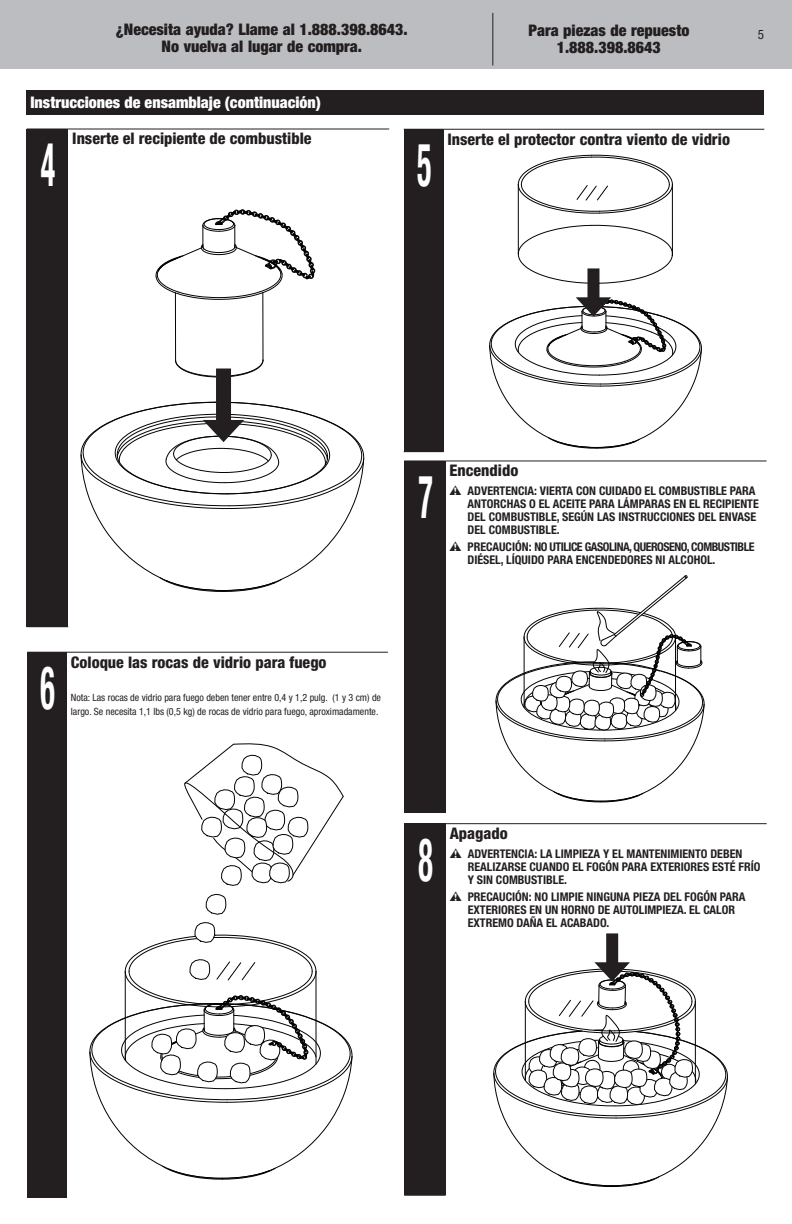
<style>
.page{position:relative;width:792px;height:1224px;background:#fff}
.page>*{position:absolute;margin:0;border:0;box-sizing:border-box;transform-origin:0 0}
.t1{font:700 condensed 60px "Helvetica Neue LT Std";color:#fff;scale:.5 1}
.t2{font:800 condensed 16px "Helvetica Neue LT Std";color:#231f20}
.t3{font:900 condensed 16px/17px "Helvetica Neue LT Std";color:#231f20;text-align:center}
.t4{font:900 condensed 16px "Helvetica Neue LT Std";color:#fff}
.t5{font:condensed 13px "Helvetica Neue LT Std";color:#231f20}
.t6{font:700 condensed 12px/13px "Helvetica Neue LT Std";color:#231f20}
.t7{font:condensed 10px/14px "Helvetica Neue LT Std";color:#231f20}
.s1{font-family:"Warnings";font-weight:400;font-stretch:normal}
</style>
<div class="page">
<div style="left:1px;top:0;width:791px;height:69px;background:#bcbdc0"></div>
<hr style="left:493px;top:13px;width:1px;height:53px;background:#231f20">
<div style="left:27px;top:129px;width:41px;height:498px;background:#231f20"></div>
<hr style="left:68px;top:129px;width:321px;height:1px;background:#231f20">
<hr style="left:175px;top:293px;width:1px;height:67px;background:#030303">
<hr style="left:263px;top:293px;width:1px;height:67px;background:#030303">
<svg style="left:175px;top:360px;width:88px;height:17px"></svg>
<svg style="left:156px;top:209px;width:159px;height:91px"></svg>
<div style="left:26px;top:90px;width:738px;height:25px;background:#231f20"></div>
<div style="left:404px;top:461px;width:42px;height:351px;background:#231f20"></div>
<hr style="left:404px;top:812px;width:42px;height:1px;background:#231f20">
<hr style="left:446px;top:461px;width:321px;height:1px;background:#231f20">
<svg style="left:496px;top:575px;width:208px;height:227px"></svg>
<div style="left:404px;top:129px;width:39px;height:323px;background:#231f20"></div>
<hr style="left:443px;top:129px;width:321px;height:1px;background:#231f20">
<hr style="left:518px;top:185px;width:1px;height:69px;background:#030303">
<hr style="left:672px;top:185px;width:1px;height:69px;background:#030303">
<svg style="left:518px;top:225px;width:155px;height:59px"></svg>
<svg style="left:518px;top:155px;width:155px;height:59px"></svg>
<div style="left:27px;top:652px;width:40px;height:545px;background:#231f20"></div>
<hr style="left:27px;top:1197px;width:40px;height:1px;background:#231f20">
<hr style="left:67px;top:652px;width:321px;height:1px;background:#231f20">
<svg style="left:184px;top:743px;width:160px;height:172px"></svg>
<svg style="left:89px;top:922px;width:264px;height:258px"></svg>
<div style="left:216px;top:369px;width:15px;height:59px;background:#231f20"></div>
<svg style="left:81px;top:402px;width:283px;height:190px"></svg>
<div style="left:587px;top:268px;width:12px;height:37px;background:#231f20"></div>
<svg style="left:489px;top:297px;width:213px;height:151px"></svg>
<div style="left:404px;top:824px;width:42px;height:371px;background:#231f20"></div>
<hr style="left:404px;top:1195px;width:42px;height:1px;background:#231f20">
<hr style="left:404px;top:823px;width:42px;height:1px;background:#231f20">
<hr style="left:446px;top:823px;width:321px;height:1px;background:#231f20">
<div style="left:606px;top:933px;width:12px;height:37px;background:#231f20"></div>
<svg style="left:494px;top:962px;width:234px;height:225px"></svg>
<h2 class="t3" style="left:116px;top:21px;width:293px">¿Necesita ayuda? Llame al 1.888.398.8643.<br>No vuelva al lugar de compra.</h2>
<h2 class="t3" style="left:528px;top:22px;width:163px">Para piezas de repuesto<br>1.888.398.8643</h2>
<h2 class="t4" style="left:30px;top:93px;width:292px">Instrucciones de ensamblaje (continuación)</h2>
<h1 class="t1" style="left:41px;top:128px;width:30px">4</h1>
<h2 class="t2" style="left:72px;top:129px;width:241px">Inserte el recipiente de combustible</h2>
<h1 class="t1" style="left:417px;top:128px;width:30px">5</h1>
<h2 class="t2" style="left:447px;top:129px;width:284px">Inserte el protector contra viento de vidrio</h2>
<p class="t5" style="left:758px;top:27px;width:8px">5</p>
<h1 class="t1" style="left:41px;top:651px;width:30px">6</h1>
<h2 class="t2" style="left:71px;top:652px;width:257px">Coloque las rocas de vidrio para fuego</h2>
<p class="t7" style="left:71px;top:691px;width:312px">Nota: Las rocas de vidrio para fuego deben tener entre 0,4 y 1,2 pulg. (1 y 3 cm) de largo. Se necesita 1,1 lbs (0,5 kg) de rocas de vidrio para fuego, aproximadamente.</p>
<h1 class="t1" style="left:418px;top:460px;width:30px">7</h1>
<h2 class="t2" style="left:450px;top:461px;width:70px">Encendido</h2>
<p class="t6" style="left:468px;top:484px;width:293px;text-indent:-18px"><span class="s1">W</span> ADVERTENCIA: VIERTA CON CUIDADO EL COMBUSTIBLE PARA ANTORCHAS O EL ACEITE PARA LÁMPARAS EN EL RECIPIENTE DEL COMBUSTIBLE, SEGÚN LAS INSTRUCCIONES DEL ENVASE DEL COMBUSTIBLE.</p>
<p class="t6" style="left:468px;top:540px;width:289px;text-indent:-18px"><span class="s1">W</span> PRECAUCIÓN: NO UTILICE GASOLINA, QUEROSENO, COMBUSTIBLE<br>DIÉSEL, LÍQUIDO PARA ENCENDEDORES NI ALCOHOL.</p>
<h1 class="t1" style="left:418px;top:823px;width:30px">8</h1>
<h2 class="t2" style="left:450px;top:824px;width:60px">Apagado</h2>
<p class="t6" style="left:468px;top:847px;width:294px;text-indent:-18px"><span class="s1">W</span> ADVERTENCIA: LA LIMPIEZA Y EL MANTENIMIENTO DEBEN<br>REALIZARSE CUANDO EL FOGÓN PARA EXTERIORES ESTÉ FRÍO<br>Y SIN COMBUSTIBLE.</p>
<p class="t6" style="left:468px;top:890px;width:279px;text-indent:-18px"><span class="s1">W</span> PRECAUCIÓN: NO LIMPIE NINGUNA PIEZA DEL FOGÓN PARA<br>EXTERIORES EN UN HORNO DE AUTOLIMPIEZA. EL CALOR<br>EXTREMO DAÑA EL ACABADO.</p>
</div>
